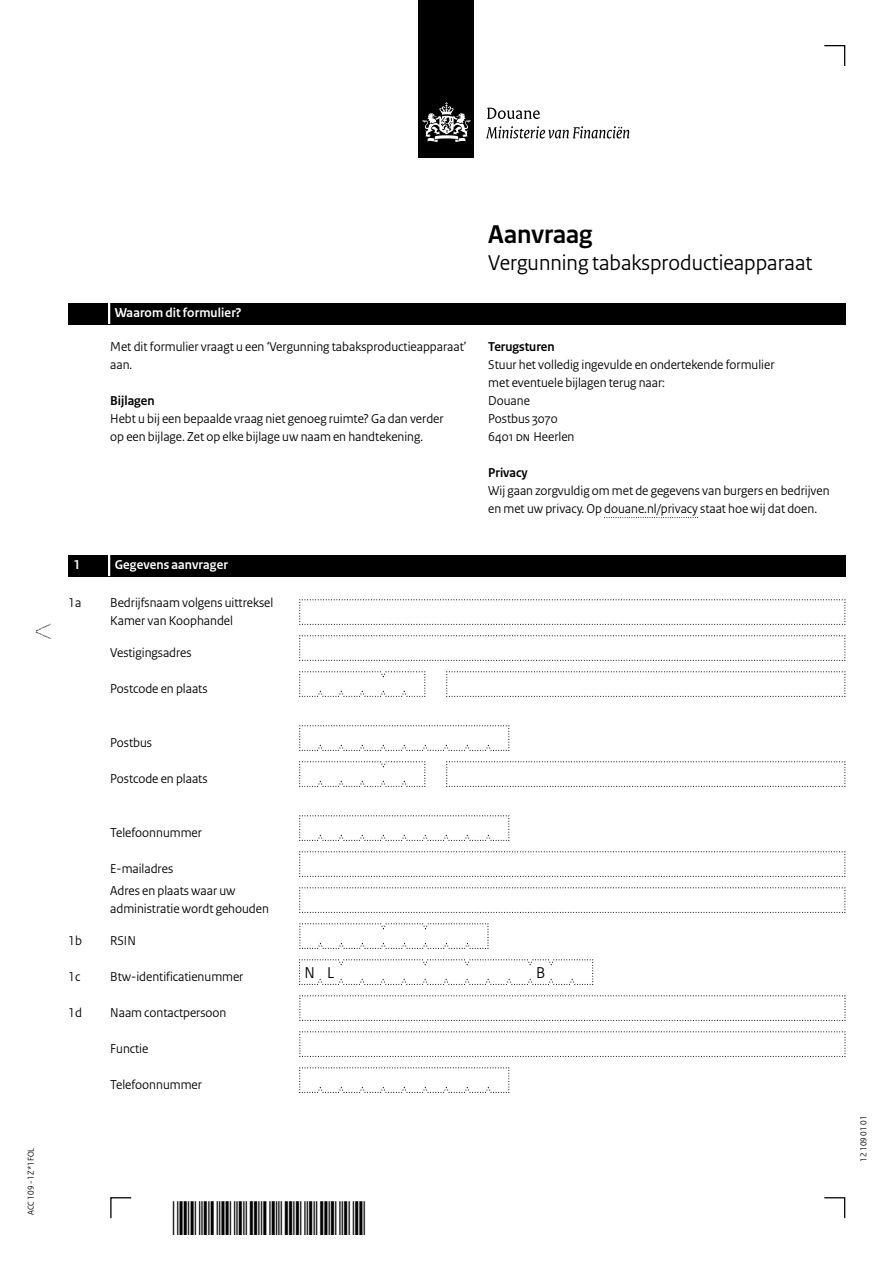
<style>
.page{position:relative;width:893px;height:1263px;background:#fff}
.page>*{position:absolute;margin:0;border:0;box-sizing:border-box;transform-origin:0 0}
.Documenttitel{font:700 27px "Rijksoverheid Sans Heading";color:#000}
.Documenttitel-2{font:22.5px "Rijksoverheid Sans Heading";color:#000}
.Veld{font:16.5px "Rijksoverheid Sans Heading";color:#000}
.Gebruiksaanwijzing{font:13.5px/18px "Rijksoverheid Sans Heading";color:#000}
.Vraag{font:13.5px "Rijksoverheid Sans Heading";color:#000}
.Vraag_Nummer{font:13.5px/18px "Rijksoverheid Sans Heading";color:#000}
.Vraag_12{font:13.5px/18px "Rijksoverheid Sans Heading";color:#000}
.KOP_B_Nummer{font:700 13.5px "Rijksoverheid Sans Heading";letter-spacing:.01em;color:#fff}
.Tussenkop{font:700 13.5px "Rijksoverheid Sans Heading";color:#000}
.Vraag_Nummer_12{font:13.5px "Rijksoverheid Sans Heading";color:#000}
.t1{font:9px "Rijksoverheid Sans Heading";color:#000}
</style>
<div class="page">
<div style="left:419px;top:0;width:55px;height:158px;background:#000"></div>
<svg style="left:423px;top:102px;width:47px;height:40px"></svg>
<svg style="left:487px;top:108px;width:53px;height:11px"></svg>
<svg style="left:486px;top:126px;width:143px;height:13px"></svg>
<svg style="left:824px;top:1197px;width:22px;height:22px"></svg>
<svg style="left:110px;top:1197px;width:22px;height:22px"></svg>
<svg style="left:824px;top:45px;width:22px;height:21px"></svg>
<svg style="left:299px;top:671px;width:127px;height:26px"></svg>
<svg style="left:299px;top:761px;width:127px;height:26px"></svg>
<svg style="left:299px;top:599px;width:547px;height:26px"></svg>
<svg style="left:299px;top:851px;width:547px;height:26px"></svg>
<svg style="left:299px;top:887px;width:547px;height:26px"></svg>
<svg style="left:299px;top:635px;width:547px;height:26px"></svg>
<svg style="left:446px;top:671px;width:400px;height:26px"></svg>
<svg style="left:446px;top:761px;width:400px;height:26px"></svg>
<svg style="left:299px;top:815px;width:211px;height:26px"></svg>
<svg style="left:299px;top:725px;width:211px;height:26px"></svg>
<svg style="left:299px;top:923px;width:190px;height:26px"></svg>
<svg style="left:299px;top:959px;width:295px;height:26px"></svg>
<svg style="left:299px;top:995px;width:547px;height:26px"></svg>
<svg style="left:299px;top:1031px;width:547px;height:26px"></svg>
<svg style="left:299px;top:1067px;width:211px;height:26px"></svg>
<svg style="left:36px;top:624px;width:15px;height:15px"></svg>
<div style="left:68px;top:303px;width:777px;height:21px;background:#000"></div>
<hr style="left:108px;top:303px;width:2px;height:21px;background:#fff">
<svg style="left:604px;top:517px;width:94px;height:1px"></svg>
<div style="left:68px;top:555px;width:777px;height:21px;background:#000"></div>
<hr style="left:108px;top:555px;width:2px;height:21px;background:#fff">
<p class="t1" style="left:26px;top:1215px;width:69px;rotate:-90deg">ACC 109 - 1Z*1FOL</p>
<h2 class="KOP_B_Nummer" style="left:115px;top:305px;width:128px">Waarom dit formulier?</h2>
<p class="Gebruiksaanwijzing" style="left:110px;top:338px;width:358px">Met dit formulier vraagt u een ‘Vergunning tabaksproductieapparaat’ aan.</p>
<h3 class="Tussenkop" style="left:110px;top:393px;width:46px">Bijlagen</h3>
<p class="Gebruiksaanwijzing" style="left:110px;top:410px;width:335px">Hebt u bij een bepaalde vraag niet genoeg ruimte? Ga dan verder op een bijlage. Zet op elke bijlage uw naam en handtekening.</p>
<h2 class="KOP_B_Nummer" style="left:74px;top:557px;width:8px">1</h2>
<h2 class="KOP_B_Nummer" style="left:115px;top:557px;width:115px">Gegevens aanvrager</h2>
<p class="Vraag_Nummer" style="left:68px;top:594px;width:15px">1a</p>
<p class="Vraag_Nummer" style="left:110px;top:594px;width:165px">Bedrijfsnaam volgens uittreksel<br>Kamer van Koophandel</p>
<p class="Vraag" style="left:110px;top:645px;width:83px">Vestigingsadres</p>
<p class="Vraag" style="left:110px;top:681px;width:99px">Postcode en plaats</p>
<p class="Vraag" style="left:110px;top:735px;width:43px">Postbus</p>
<p class="Vraag" style="left:110px;top:771px;width:99px">Postcode en plaats</p>
<p class="Vraag" style="left:110px;top:825px;width:93px">Telefoonnummer</p>
<p class="Vraag_12" style="left:110px;top:860px;width:64px">E-mailadres</p>
<p class="Vraag_12" style="left:110px;top:882px;width:160px">Adres en plaats waar uw administratie wordt gehouden</p>
<h1 class="Documenttitel" style="left:488px;top:219px;width:106px">Aanvraag</h1>
<h1 class="Documenttitel-2" style="left:488px;top:250px;width:326px">Vergunning tabaksproductieapparaat</h1>
<h3 class="Tussenkop" style="left:488px;top:339px;width:68px">Terugsturen</h3>
<p class="Gebruiksaanwijzing" style="left:488px;top:356px;width:288px">Stuur het volledig ingevulde en ondertekende formulier met eventuele bijlagen terug naar:<br>Douane<br>Postbus 3070<br>6401 DN Heerlen</p>
<h3 class="Tussenkop" style="left:488px;top:465px;width:41px">Privacy</h3>
<p class="Gebruiksaanwijzing" style="left:488px;top:482px;width:343px">Wij gaan zorgvuldig om met de gegevens van burgers en bedrijven en met uw privacy. Op douane.nl/privacy staat hoe wij dat doen.</p>
<p class="Vraag_Nummer" style="left:68px;top:932px;width:15px">1b</p>
<p class="Vraag_Nummer" style="left:110px;top:932px;width:27px">RSIN</p>
<p class="Vraag_Nummer" style="left:68px;top:968px;width:14px">1c</p>
<p class="Vraag_Nummer" style="left:110px;top:968px;width:135px">Btw-identificatienummer</p>
<p class="Veld" style="left:304px;top:963px;width:31px">N L</p>
<p class="Veld" style="left:536px;top:963px;width:11px">B</p>
<p class="Vraag_Nummer_12" style="left:68px;top:1005px;width:15px">1d</p>
<p class="Vraag_Nummer_12" style="left:110px;top:1005px;width:118px">Naam contactpersoon</p>
<p class="Vraag" style="left:110px;top:1041px;width:40px">Functie</p>
<p class="Vraag" style="left:110px;top:1077px;width:93px">Telefoonnummer</p>
<p class="t1" style="left:858px;top:1161px;width:47px;rotate:-90deg">12 109 01 01</p>
</div>
